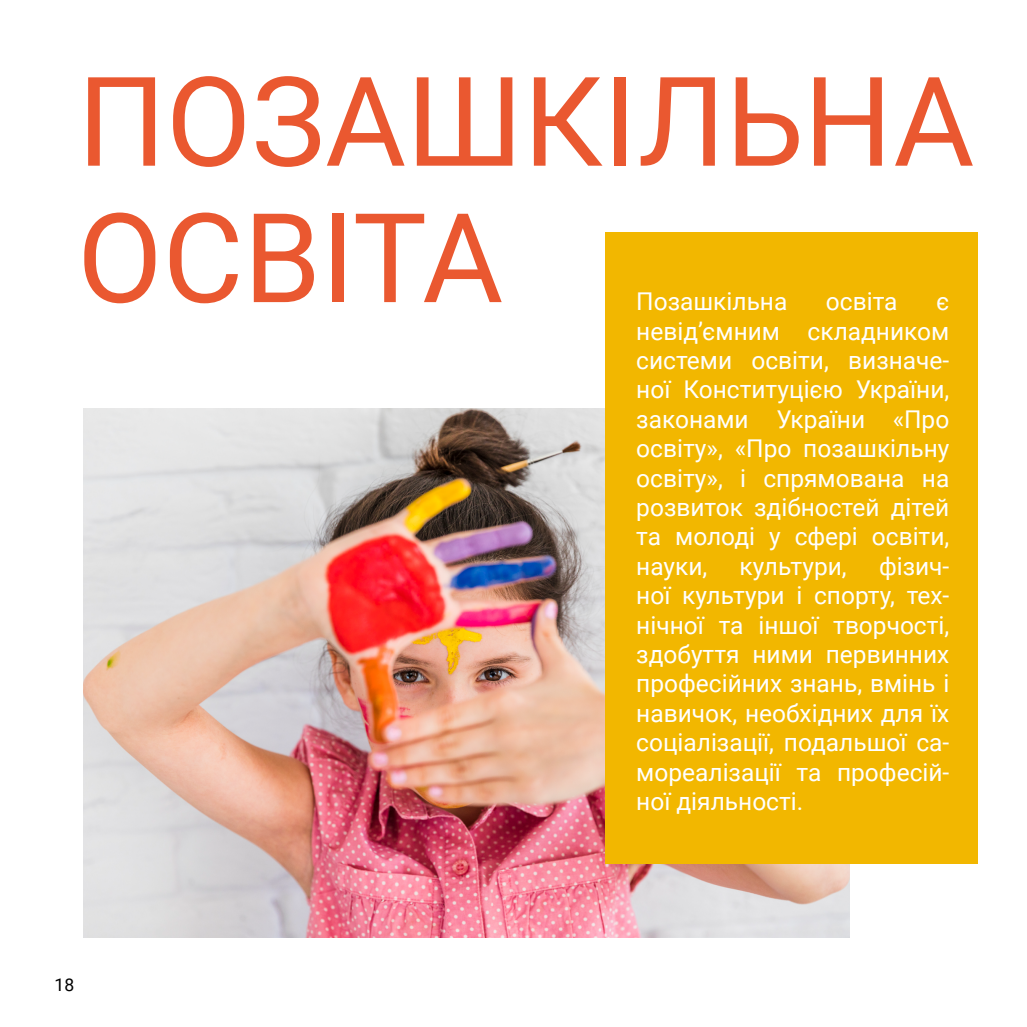
<style>
.page{position:relative;width:1027px;height:1027px;background:#fff}
.page>*{position:absolute;margin:0;border:0;box-sizing:border-box;transform-origin:0 0}
.t1{font:124.25px "Roboto";color:#ea5830}
.t2{font:24.5px/29.4px "Roboto";color:#fff;text-align:justify}
.t3{font:17.5px "Roboto";color:#000}
</style>
<div class="page">
<img style="left:83px;top:409px;width:767px;height:529px">
<div style="left:605px;top:233px;width:372px;height:631px;background:#f2b700"></div>
<h1 class="t1" style="left:77px;top:34px;width:898px">ПОЗАШКІЛЬНА</h1>
<h1 class="t1" style="left:77px;top:171px;width:428px">ОСВІТА</h1>
<p class="t2" style="left:636px;top:286px;width:153px">Позашкільна</p>
<p class="t2" style="left:826px;top:286px;width:73px">освіта</p>
<p class="t2" style="left:636px;top:286px;width:315px;text-indent:300px">є невід’ємним складником системи освіти, визначе&shy;ної Конституцією України, законами України «Про освіту», «Про позашкільну освіту», і спрямована на розвиток здібностей дітей та молоді у сфері освіти, науки,</p>
<p class="t2" style="left:636px;top:550px;width:315px;text-indent:243px">фізич&shy;ної культури і спорту, тех&shy;нічної та іншої творчості, здобуття ними первинних професійних знань, вмінь і навичок, необхідних для їх соціалізації, подальшої са&shy;мореалізації та професій&shy;ної діяльності.</p>
<p class="t2" style="left:739px;top:550px;width:109px">культури,</p>
<p class="t3" style="left:55px;top:972px;width:21px">18</p>
</div>
